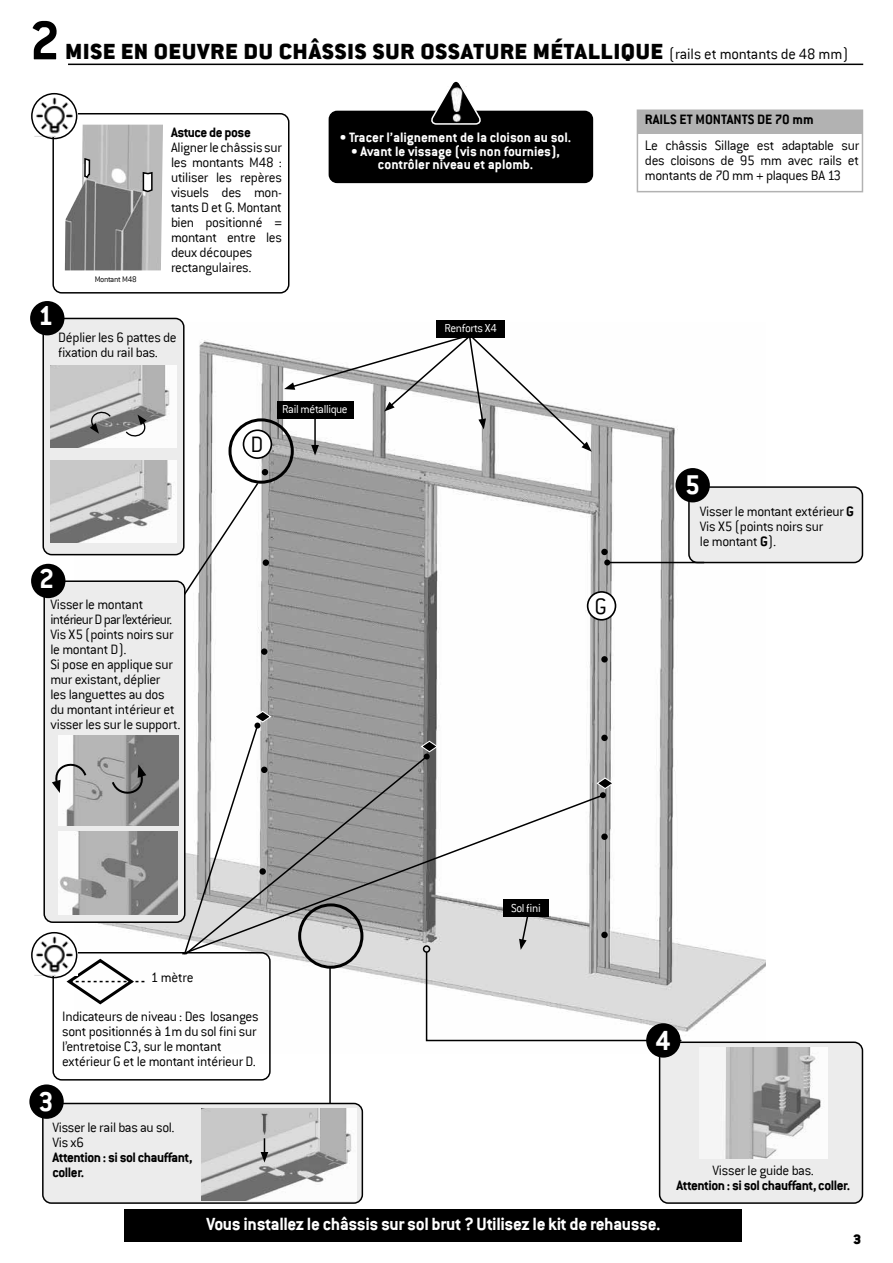
<style>
.page{position:relative;width:893px;height:1263px;background:#fff}
.page>*{position:absolute;margin:0;border:0;box-sizing:border-box;transform-origin:0 0}
.t1{font:700 60px "Conduit ITC";color:#000}
.t2{font:700 30px "Conduit ITC";color:#fff}
.t3{font:300 24.6px "Conduit ITC";color:#000}
.t4{font:900 24px "Conduit ITC";letter-spacing:.04em;color:#000}
.t5{font:700 19.5px "Conduit ITC";letter-spacing:-.02em;color:#fff}
.t6{font:300 15px/15px "Conduit ITC";letter-spacing:-.025em;color:#000}
.t7{font:700 15px/13.5px "Conduit ITC";color:#fff;text-align:center}
.t8{font:700 15px/15px "Conduit ITC";letter-spacing:-.03em;color:#000}
.t9{font:700 15px "Conduit ITC";color:#000}
.t10{font:900 15px "Conduit ITC";color:#000}
.t11{font:300 12.75px "Conduit ITC";letter-spacing:-.02em;color:#fff}
.t12{font:300 9px "Conduit ITC";letter-spacing:-.035em;color:#000}
.s1{font-weight:300;font-size:16.5px}
.s2{font-weight:700}
</style>
<div class="page">
<img style="left:74px;top:322px;width:691px;height:731px">
<svg style="left:262px;top:469px;width:6px;height:6px"></svg>
<div style="left:601px;top:549px;width:7px;height:6px;background:#000;border-radius:50%"></div>
<div style="left:263px;top:559px;width:6px;height:7px;background:#000;border-radius:50%"></div>
<div style="left:601px;top:656px;width:7px;height:6px;background:#000;border-radius:50%"></div>
<div style="left:261px;top:648px;width:6px;height:7px;background:#000;border-radius:50%"></div>
<div style="left:601px;top:735px;width:7px;height:6px;background:#000;border-radius:50%"></div>
<div style="left:601px;top:833px;width:7px;height:7px;background:#000;border-radius:50%"></div>
<div style="left:588px;top:592px;width:27px;height:28px;background:#fff;border-radius:50%"></div>
<div style="left:587px;top:591px;width:29px;height:30px;border:2px solid #000;border-radius:50%"></div>
<div style="left:243px;top:430px;width:28px;height:28px;background:#fff;border-radius:50%"></div>
<div style="left:243px;top:429px;width:29px;height:30px;border:2px solid #000;border-radius:50%"></div>
<div style="left:329px;top:111px;width:264px;height:72px;background:#000;border-radius:9px"></div>
<svg style="left:429px;top:81px;width:52px;height:44px"></svg>
<img style="left:446px;top:87px;width:20px;height:36px">
<div style="left:637px;top:109px;width:226px;height:83px;border:2px solid #b2b2b2"></div>
<div style="left:637px;top:110px;width:225px;height:24px;background:#b2b2b2"></div>
<div style="left:125px;top:1209px;width:617px;height:33px;background:#000"></div>
<svg style="left:185px;top:710px;width:87px;height:44px"></svg>
<svg style="left:185px;top:754px;width:244px;height:39px"></svg>
<svg style="left:420px;top:740px;width:19px;height:19px"></svg>
<svg style="left:180px;top:793px;width:425px;height:163px"></svg>
<svg style="left:596px;top:777px;width:19px;height:21px"></svg>
<div style="left:504px;top:900px;width:45px;height:17px;background:#000"></div>
<div style="left:277px;top:401px;width:76px;height:18px;background:#000"></div>
<svg style="left:284px;top:333px;width:308px;height:122px"></svg>
<div style="left:298px;top:903px;width:65px;height:66px;border:3px solid #000;border-radius:50%"></div>
<svg style="left:425px;top:912px;width:258px;height:130px"></svg>
<div style="left:423px;top:945px;width:7px;height:8px;border:2px solid #000;border-radius:50%"></div>
<div style="left:689px;top:487px;width:173px;height:75px;background:#ececec;border-radius:9px"></div>
<div style="left:688px;top:486px;width:175px;height:77px;border:2px solid #000;border-radius:9px"></div>
<div style="left:675px;top:468px;width:35px;height:34px;background:#000;border-radius:50%"></div>
<svg style="left:159px;top:965px;width:173px;height:138px"></svg>
<svg style="left:181px;top:481px;width:79px;height:117px"></svg>
<div style="left:228px;top:418px;width:66px;height:66px;border:3px solid #000;border-radius:50%"></div>
<div style="left:52px;top:952px;width:219px;height:128px;border:2px solid #000;border-radius:9px"></div>
<svg style="left:65px;top:957px;width:79px;height:49px"></svg>
<img style="left:32px;top:935px;width:45px;height:40px">
<div style="left:31px;top:932px;width:46px;height:46px;border:2px solid #000;border-radius:50%"></div>
<img style="left:65px;top:125px;width:98px;height:145px">
<svg style="left:142px;top:171px;width:11px;height:22px"></svg>
<svg style="left:83px;top:157px;width:8px;height:22px"></svg>
<div style="left:52px;top:113px;width:237px;height:181px;border:2px solid #000;border-radius:9px"></div>
<img style="left:32px;top:96px;width:45px;height:40px">
<div style="left:31px;top:93px;width:46px;height:46px;border:2px solid #000;border-radius:50%"></div>
<div style="left:43px;top:1103px;width:319px;height:100px;background:#ececec;border-radius:9px"></div>
<div style="left:42px;top:1103px;width:321px;height:101px;border:2px solid #000;border-radius:9px"></div>
<div style="left:29px;top:1084px;width:35px;height:35px;background:#000;border-radius:50%"></div>
<div style="left:660px;top:1042px;width:202px;height:161px;background:#ececec;border-radius:9px"></div>
<div style="left:659px;top:1041px;width:204px;height:163px;border:2px solid #000;border-radius:9px"></div>
<img style="left:720px;top:1048px;width:107px;height:111px">
<div style="left:646px;top:1023px;width:34px;height:34px;background:#000;border-radius:50%"></div>
<hr style="left:607px;top:562px;width:97px;height:1px;background:#000">
<svg style="left:604px;top:559px;width:6px;height:6px"></svg>
<hr style="left:68px;top:64px;width:795px;height:1px;background:#000">
<img style="left:201px;top:1108px;width:156px;height:92px">
<img style="left:261px;top:1112px;width:8px;height:23px">
<svg style="left:261px;top:1138px;width:7px;height:24px"></svg>
<div style="left:43px;top:318px;width:141px;height:237px;background:#ececec;border-radius:9px"></div>
<div style="left:42px;top:318px;width:143px;height:237px;border:2px solid #000;border-radius:9px"></div>
<div style="left:30px;top:301px;width:34px;height:34px;background:#000;border-radius:50%"></div>
<img style="left:50px;top:460px;width:126px;height:82px">
<img style="left:50px;top:365px;width:126px;height:82px">
<svg style="left:124px;top:415px;width:27px;height:26px"></svg>
<svg style="left:85px;top:407px;width:27px;height:27px"></svg>
<div style="left:44px;top:581px;width:141px;height:341px;background:#ececec;border-radius:9px"></div>
<div style="left:43px;top:580px;width:142px;height:343px;border:2px solid #000;border-radius:9px"></div>
<div style="left:31px;top:564px;width:34px;height:34px;background:#000;border-radius:50%"></div>
<img style="left:59px;top:735px;width:119px;height:90px">
<svg style="left:110px;top:764px;width:37px;height:36px"></svg>
<svg style="left:52px;top:758px;width:36px;height:35px"></svg>
<img style="left:59px;top:831px;width:118px;height:84px">
<div style="left:437px;top:320px;width:68px;height:18px;background:#000"></div>
<h1 class="t1" style="left:30px;top:5px;width:32px">2</h1>
<h3 class="t4" style="left:65px;top:37px;width:784px">MISE EN OEUVRE DU CHÂSSIS SUR OSSATURE MÉTALLIQUE <span class="s1">(rails et montants de 48 mm)</span></h3>
<p class="t12" style="left:95px;top:274px;width:44px">Montant M48</p>
<p class="t8" style="left:171px;top:124px;width:81px">Astuce de pose</p>
<p class="t6" style="left:171px;top:139px;width:112px">Aligner le châssis sur les montants M48 : utiliser les repères visuels des mon&shy;tants D et G. Montant bien positionné = montant entre les deux découpes rectangulaires.</p>
<p class="t7" style="left:340px;top:130px;width:233px">• Tracer l’alignement de la cloison au sol.</p>
<p class="t7" style="left:351px;top:144px;width:210px">• Avant le vissage (vis non fournies), contrôler niveau et aplomb.</p>
<p class="t9" style="left:645px;top:111px;width:170px">RAILS ET MONTANTS DE 70 mm</p>
<p class="t6" style="left:645px;top:138px;width:216px;text-align:justify">Le châssis Sillage est adaptable sur des cloisons de 95 mm avec rails et montants de 70 mm + plaques BA 13</p>
<h2 class="t2" style="left:38px;top:298px;width:17px">1</h2>
<p class="t6" style="left:58px;top:330px;width:120px">Déplier les 6 pattes de fixation du rail bas.</p>
<h2 class="t2" style="left:39px;top:561px;width:17px">2</h2>
<p class="t6" style="left:50px;top:597px;width:132px">Visser le montant intérieur D par l’extérieur.<br>Vis X5 (points noirs sur le montant D).<br>Si pose en applique sur mur existant, déplier<br>les languettes au dos du montant intérieur et visser les sur le support.</p>
<h3 class="t3" style="left:250px;top:431px;width:14px">D</h3>
<p class="t11" style="left:282px;top:402px;width:67px">Rail métallique</p>
<p class="t6" style="left:151px;top:970px;width:44px">1 mètre</p>
<h2 class="t2" style="left:39px;top:1084px;width:17px">3</h2>
<p class="t6" style="left:62px;top:1008px;width:198px">Indicateurs de niveau : Des losanges sont positionnés à 1m du sol fini sur l’entretoise C3, sur le montant extérieur G et le montant intérieur D.</p>
<p class="t6" style="left:52px;top:1120px;width:124px">Visser le rail bas au sol.<br>Vis x6</p>
<p class="t8" style="left:52px;top:1149px;width:142px">Attention : si sol chauffant, coller.</p>
<p class="t11" style="left:445px;top:321px;width:54px">Renforts X4</p>
<h3 class="t3" style="left:595px;top:592px;width:14px">G</h3>
<h2 class="t2" style="left:685px;top:467px;width:17px">5</h2>
<p class="t6" style="left:700px;top:504px;width:156px">Visser le montant extérieur <span class="s2">G<br></span>Vis X5 (points noirs sur<br>le montant <span class="s2">G</span>).</p>
<p class="t11" style="left:511px;top:901px;width:31px">Sol fini</p>
<h2 class="t2" style="left:655px;top:1023px;width:17px">4</h2>
<p class="t6" style="left:713px;top:1163px;width:103px">Visser le guide bas.</p>
<p class="t8" style="left:676px;top:1177px;width:175px">Attention : si sol chauffant, coller.</p>
<h3 class="t5" style="left:206px;top:1212px;width:456px">Vous installez le châssis sur sol brut ? Utilisez le kit de rehausse.</h3>
<p class="t10" style="left:853px;top:1230px;width:10px">3</p>
</div>
